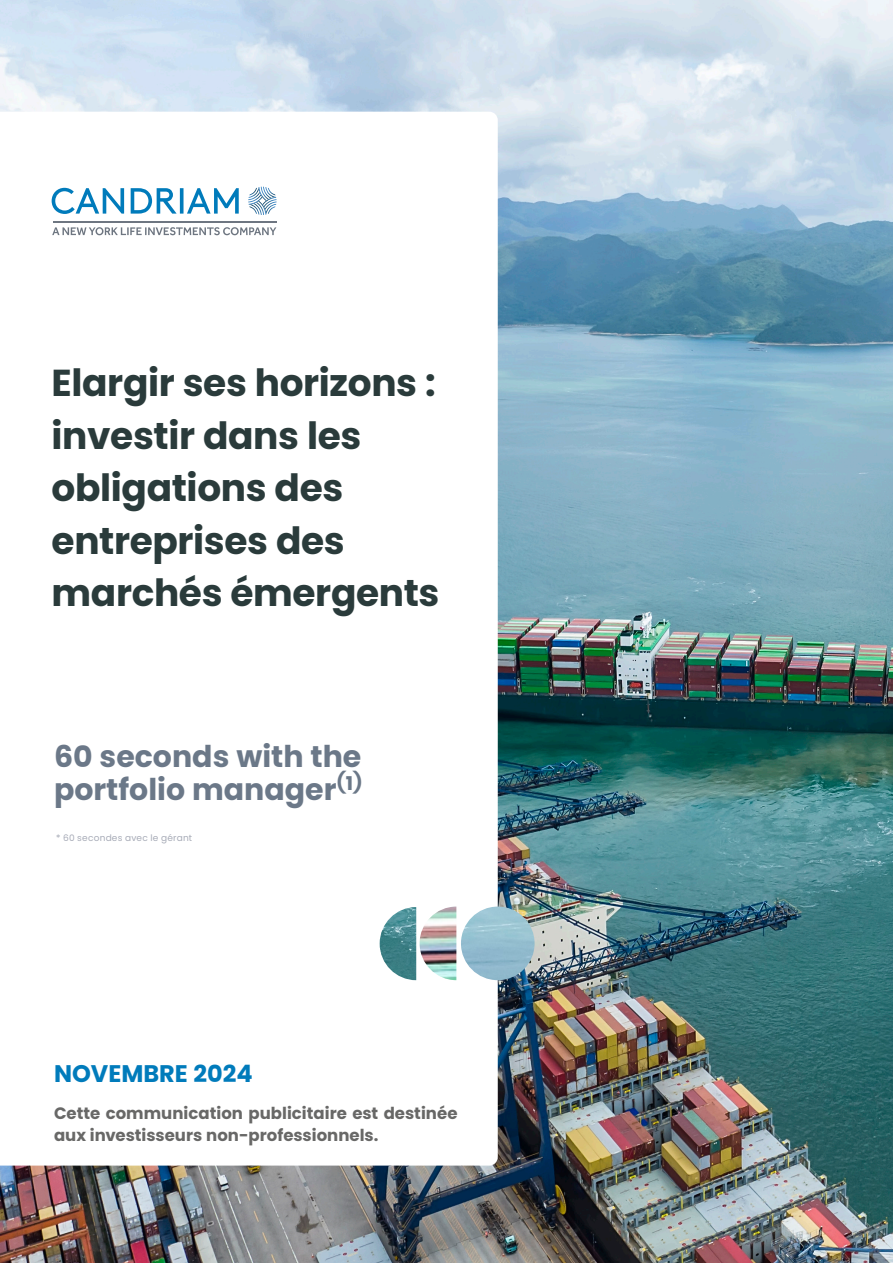
<style>
.page{position:relative;width:893px;height:1263px;background:#fff}
.page>*{position:absolute;margin:0;border:0;box-sizing:border-box;transform-origin:0 0}
.t1{font:700 37.5px/52.5px "Poppins";letter-spacing:-.01em;color:#2a3b3b}
.t2{font:700 30px/33px "Poppins";color:#6b7888}
.t3{font:700 24px "Poppins";color:#007bbb}
.t4{font:700 16.5px/22.5px "Poppins";color:#686867}
.t5{font:9px "Poppins";letter-spacing:.025em;color:#a7abb7}
</style>
<div class="page">
<img style="left:0;top:0;width:893px;height:1263px">
<svg style="left:0;top:112px;width:498px;height:1053px"></svg>
<svg style="left:248px;top:187px;width:29px;height:28px"></svg>
<svg style="left:52px;top:227px;width:224px;height:8px"></svg>
<hr style="left:53px;top:221px;width:224px;height:1px;background:#6e7681">
<svg style="left:52px;top:188px;width:187px;height:26px"></svg>
<img style="left:420px;top:906px;width:36px;height:74px">
<img style="left:380px;top:907px;width:36px;height:73px">
<img style="left:461px;top:906px;width:74px;height:74px;border-radius:37px">
<p class="t1" style="left:52px;top:357px;width:389px">Elargir ses horizons : investir dans les obligations des entreprises des marchés émergents</p>
<p class="t2" style="left:54px;top:740px;width:310px">60 seconds with the portfolio manager<sup>(1)</sup></p>
<p class="t5" style="left:56px;top:832px;width:138px">* 60 secondes avec le gérant</p>
<p class="t3" style="left:54px;top:1059px;width:200px">NOVEMBRE 2024</p>
<p class="t4" style="left:54px;top:1102px;width:405px">Cette communication publicitaire est destinée aux investisseurs non-professionnels.</p>
</div>
